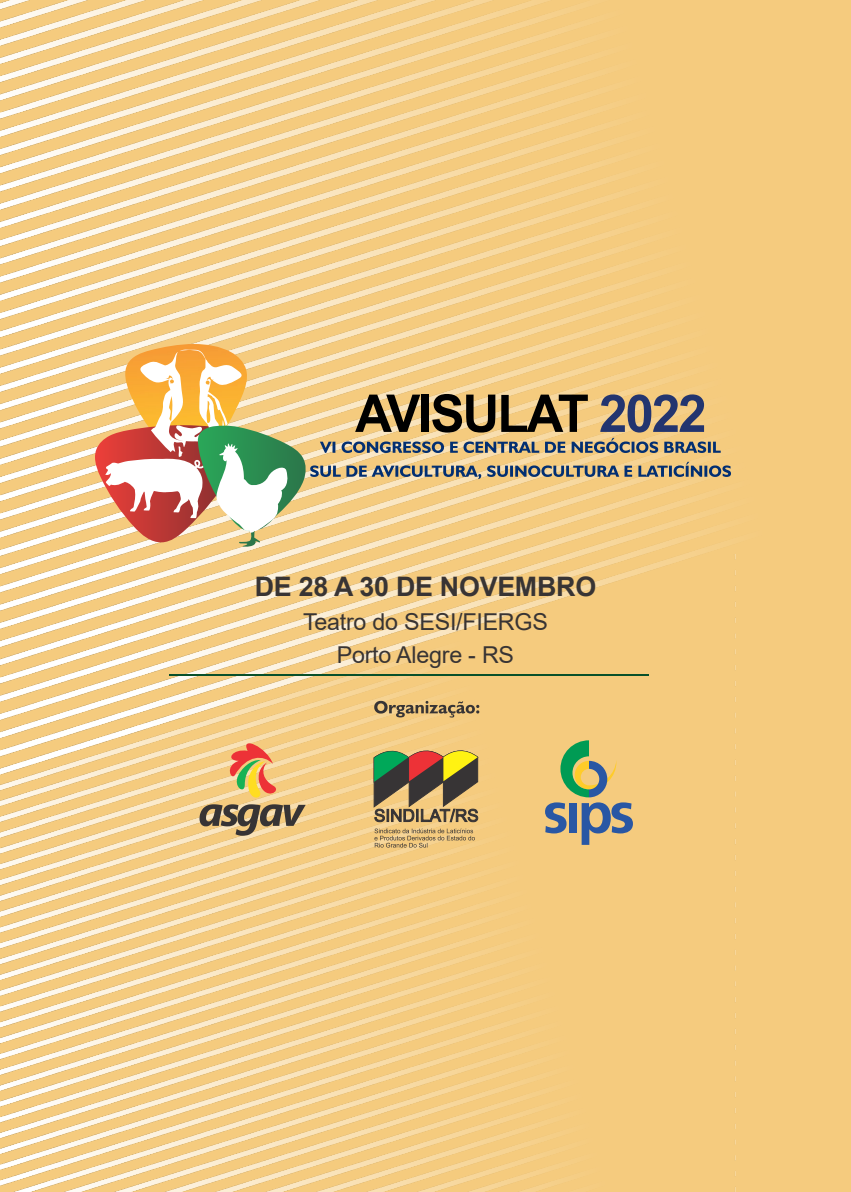
<style>
.page{position:relative;width:851px;height:1192px;background:#fff}
.page>*{position:absolute;margin:0;border:0;box-sizing:border-box;transform-origin:0 0}
.t1{font:700 52px "Arial";letter-spacing:-.04em;color:#000}
.t2{font:700 26.8px "Arial";letter-spacing:-.01em;color:#383434}
.t3{font:23.2px/33.4px "Arial";letter-spacing:-.01em;color:#383434;text-align:center}
.s1{color:#23356f}
</style>
<div class="page">
<div style="left:0;top:0;width:850px;height:1191px;background:#f5cb7e"></div>
<img style="left:0;top:774px;width:590px;height:417px">
<img style="left:0;top:0;width:736px;height:774px">
<hr style="left:169px;top:673px;width:479px;height:2px;background:#08502a">
<svg style="left:374px;top:700px;width:105px;height:17px"></svg>
<svg style="left:199px;top:734px;width:107px;height:101px"></svg>
<svg style="left:374px;top:828px;width:101px;height:19px"></svg>
<svg style="left:373px;top:748px;width:106px;height:74px"></svg>
<svg style="left:545px;top:740px;width:88px;height:104px"></svg>
<img style="left:125px;top:344px;width:122px;height:5px">
<img style="left:289px;top:425px;width:17px;height:106px">
<svg style="left:95px;top:349px;width:194px;height:198px"></svg>
<svg style="left:310px;top:438px;width:421px;height:41px"></svg>
<h1 class="t1" style="left:355px;top:394px;width:353px">AVISULAT <span class="s1">2022</span></h1>
<p class="t2" style="left:255px;top:576px;width:343px">DE 28 A 30 DE NOVEMBRO</p>
<p class="t3" style="left:303px;top:606px;width:246px">Teatro do SESI/FIERGS<br>Porto Alegre - RS</p>
</div>
